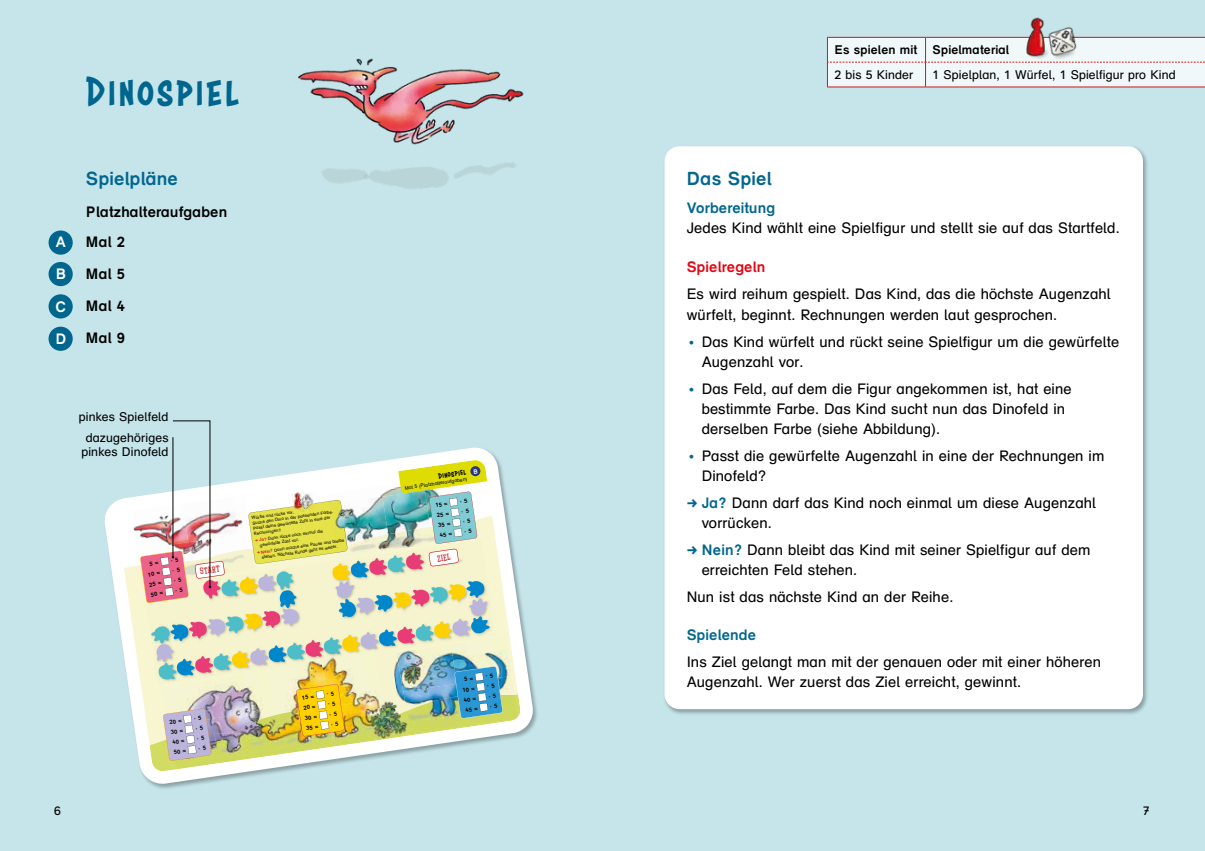
<style>
.page{position:relative;width:1205px;height:851px;background:#fff}
.page>*{position:absolute;margin:0;border:0;box-sizing:border-box;transform-origin:0 0}
.t1{font:43.75px "Astounder Squared BB";letter-spacing:.07em;color:#00668e}
.t2{font:700 18.75px "bs Druckschrift Gru 1";color:#00668e}
.t3{font:15px/20px "bs Druckschrift Gru 1";color:#000}
.t4{font:700 15px/32.1px "bs Druckschrift Gru 1";color:#000;text-align:justify}
.t5{font:700 15px "bs Druckschrift Gru 1";color:#00668e}
.t6{font:700 15px "bs Druckschrift Gru 1";color:#e30613}
.t7{font:700 15px/32.4px "bs Druckschrift Gru 1";color:#fff;text-align:justify}
.t8{font:12.5px/20.9px "bs Druckschrift Gru 1";color:#000;text-align:center}
.t9{font:700 12.5px "bs Druckschrift Gru 1";color:#000}
.t10{font:8.38px "Astounder Squared BB";color:#000}
.t11{font:condensed 7.75px "Winner";color:#cd1719}
.t12{font:5px "bs Druckschrift Gru 1";color:#000}
.t13{font:4.38px/5.2px "bs Druckschrift Gru 1";color:#000}
.s1{color:#00668e}
.s2{font-weight:700;color:#00668e}
.s3{color:#cd1719}
.s4{font-weight:700;color:#cd1719}
</style>
<div class="page">
<div style="left:0;top:0;width:1205px;height:850px;background:#c6e5ea"></div>
<div style="left:663px;top:145px;width:486px;height:570px;background:#000;opacity:.3"></div>
<div style="left:664px;top:146px;width:479px;height:563px;background:#fff;border-radius:15px"></div>
<img style="left:299px;top:58px;width:225px;height:131px">
<hr style="left:827px;top:87px;width:98px;height:1px;background:#cd1719">
<hr style="left:925px;top:87px;width:280px;height:1px;background:#cd1719">
<svg style="left:827px;top:37px;width:378px;height:50px;background:#eeeeef"></svg>
<div style="left:103px;top:446px;width:436px;height:343px;background:#000;opacity:.3"></div>
<svg style="left:110px;top:446px;width:425px;height:340px"></svg>
<img style="left:1021px;top:17px;width:17px;height:41px">
<img style="left:1038px;top:17px;width:50px;height:50px">
<div style="left:49px;top:230px;width:24px;height:25px;background:#00668e;border-radius:50%"></div>
<div style="left:49px;top:262px;width:24px;height:24px;background:#00668e;border-radius:50%"></div>
<div style="left:49px;top:294px;width:24px;height:24px;background:#00668e;border-radius:50%"></div>
<div style="left:49px;top:326px;width:24px;height:25px;background:#00668e;border-radius:50%"></div>
<img style="left:131px;top:420px;width:390px;height:351px">
<h1 class="t1" style="left:86px;top:67px;width:155px">Dinospiel</h1>
<p class="t9" style="left:834px;top:42px;width:176px">Es spielen mit Spielmaterial</p>
<p class="t8" style="left:834px;top:64px;width:80px">2 bis 5 Kinder</p>
<p class="t8" style="left:932px;top:64px;width:245px">1 Spielplan, 1 Würfel, 1 Spielfigur pro Kind</p>
<p class="t7" style="left:55px;top:225px;width:13px">A B C D</p>
<p class="t2" style="left:86px;top:168px;width:94px">Spielpläne</p>
<p class="t2" style="left:687px;top:168px;width:87px">Das Spiel</p>
<p class="t5" style="left:687px;top:198px;width:90px">Vorbereitung</p>
<p class="t3" style="left:687px;top:217px;width:435px">Jedes Kind wählt eine Spielfigur und stellt sie auf das Startfeld.</p>
<p class="t4" style="left:86px;top:196px;width:143px">Platzhalteraufgaben</p>
<p class="t4" style="left:86px;top:225px;width:41px">Mal 2<br>Mal 5<br>Mal 4<br>Mal 9</p>
<p class="t6" style="left:687px;top:258px;width:80px">Spielregeln</p>
<p class="t3" style="left:687px;top:284px;width:426px">Es wird reihum gespielt. Das Kind, das die höchste Augenzahl würfelt, beginnt. Rechnungen werden laut gesprochen.</p>
<p class="t3" style="left:702px;top:331px;width:419px;text-indent:-15px"><span class="s1">•</span> Das Kind würfelt und rückt seine Spielfigur um die gewürfelte<br>Augenzahl vor.</p>
<p class="t3" style="left:702px;top:378px;width:372px;text-indent:-15px"><span class="s1">•</span> Das Feld, auf dem die Figur angekommen ist, hat eine bestimmte Farbe. Das Kind sucht nun das Dinofeld in derselben Farbe (siehe Abbildung).</p>
<p class="t3" style="left:702px;top:446px;width:404px;text-indent:-15px"><span class="s1">•</span> Passt die gewürfelte Augenzahl in eine der Rechnungen im<br>Dinofeld?</p>
<p class="t3" style="left:702px;top:493px;width:396px;text-indent:-15px"><span class="s1">→</span> <span class="s2">Ja?</span> Dann darf das Kind noch einmal um diese Augenzahl vorrücken.</p>
<p class="t3" style="left:702px;top:540px;width:390px;text-indent:-15px"><span class="s1">→</span> <span class="s2">Nein?</span> Dann bleibt das Kind mit seiner Spielfigur auf dem erreichten Feld stehen.</p>
<p class="t3" style="left:687px;top:587px;width:268px">Nun ist das nächste Kind an der Reihe.</p>
<p class="t5" style="left:687px;top:625px;width:71px">Spielende</p>
<p class="t3" style="left:687px;top:652px;width:416px">Ins Ziel gelangt man mit der genauen oder mit einer höheren<br>Augenzahl. Wer zuerst das Ziel erreicht, gewinnt.</p>
<p class="t8" style="left:79px;top:406px;width:91px">pinkes Spielfeld dazugehöriges</p>
<p class="t8" style="left:81px;top:441px;width:89px">pinkes Dinofeld</p>
<p class="t10" style="left:438px;top:471px;width:30px;rotate:-8deg">Dinospiel</p>
<p class="t12" style="left:404px;top:485px;width:64px;rotate:-8deg">Mal 5 (Platzhalteraufgaben)</p>
<p class="t13" style="left:251px;top:515px;width:83px;rotate:-8deg">Würfle und rücke vor.<br>Suche den Dino in der passenden Farbe.<br>Passt deine gewürfelte Zahl in eine der<br>Rechnungen?</p>
<p class="t13" style="left:259px;top:537px;width:66px;text-indent:-4px;rotate:-8deg"><span class="s3">→</span> <span class="s4">Ja?</span> Dann rücke noch einmal die gewürfelte Zahl vor.</p>
<p class="t13" style="left:261px;top:549px;width:86px;text-indent:-4px;rotate:-8deg"><span class="s3">→</span> <span class="s4">Nein?</span> Dann mache eine Pause und bleibe stehen. Nächste Runde geht es weiter.</p>
<p class="t11" style="left:437px;top:554px;width:15px;rotate:-8deg">ZIEL</p>
<p class="t11" style="left:199px;top:566px;width:22px;rotate:-8deg">START</p>
<p class="t8" style="left:54px;top:800px;width:8px">6</p>
<p class="t8" style="left:1143px;top:800px;width:8px">7</p>
</div>
